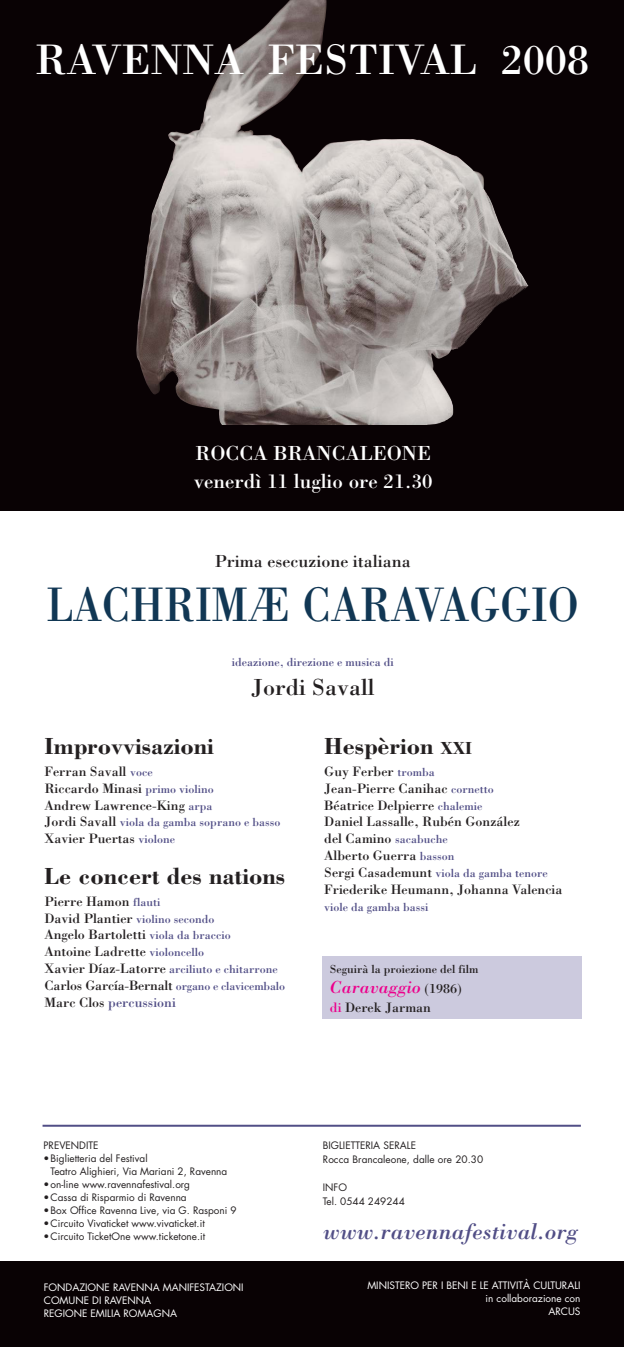
<style>
.page{position:relative;width:624px;height:1347px;background:#fff}
.page>*{position:absolute;margin:0;border:0;box-sizing:border-box;transform-origin:0 0}
.t1{font:50px "Bodoni";color:#113754;scale:.86 1}
.t2{font:44px "Bodoni";color:#fff}
.t3{font:700 24px "Bodoni";color:#231f20}
.t4{font:24px "Bodoni";color:#231f20}
.t5{font:italic 23.3px "Bodoni";color:#514e86}
.t6{font:21px/28px "Bodoni";color:#fff}
.t7{font:18px "Bodoni";color:#231f20}
.t8{font:italic 18px "Bodoni";color:#ec008c}
.t9{font:14px/16.8px "Bodoni";color:#231f20}
.t10{font:12px "Bodoni";color:#514e86}
.t11{font:12px "Bodoni";color:#231f20}
.t12{font:10px/14px "Futura";color:#231f20}
.t13{font:10px/13.1px "Futura";color:#fff}
.s1{font-size:12px;color:#514e86}
.s2{font-size:14px;color:#231f20}
.s3{color:#514e86}
.s4{font-size:18px}
.s5{font-style:normal;font-size:14px;color:#231f20}
.s6{color:#ec008c}
</style>
<div class="page">
<div style="left:322px;top:956px;width:259px;height:62px;background:#cccade"></div>
<hr style="left:43px;top:1124px;width:538px;height:2px;background:#514e86">
<svg style="left:0;top:0;width:624px;height:425px;background:#30292a"></svg>
<img style="left:136px;top:0;width:190px;height:396px">
<div style="left:0;top:425px;width:624px;height:85px;background:#090204"></div>
<div style="left:0;top:1261px;width:624px;height:85px;background:#090204"></div>
<h2 class="t2" style="left:35px;top:44px;width:555px">RAVENNA FESTIVAL 2008</h2>
<h3 class="t6" style="left:194px;top:441px;width:240px">ROCCA BRANCALEONE venerdì 11 luglio ore 21.30</h3>
<p class="t7" style="left:215px;top:555px;width:197px">Prima esecuzione italiana</p>
<h1 class="t1" style="left:47px;top:587px;width:620px">LACHRIMÆ CARAVAGGIO</h1>
<p class="t10" style="left:232px;top:658px;width:163px">ideazione, direzione e musica di</p>
<h3 class="t4" style="left:251px;top:678px;width:125px">Jordi Savall</h3>
<h3 class="t3" style="left:44px;top:737px;width:171px">Improvvisazioni</h3>
<p class="t9" style="left:44px;top:764px;width:171px">Ferran Savall <span class="s1">voce<br></span>Riccardo Minasi <span class="s1">primo violino<br></span>Andrew Lawrence-King <span class="s1">arpa</span></p>
<p class="t10" style="left:44px;top:818px;width:237px"><span class="s2">Jordi Savall</span> viola da gamba soprano e basso</p>
<p class="t9" style="left:44px;top:831px;width:132px">Xavier Puertas <span class="s1">violone</span></p>
<h3 class="t3" style="left:44px;top:867px;width:242px">Le concert des nations</h3>
<p class="t9" style="left:44px;top:894px;width:117px">Pierre Hamon <span class="s1">flauti</span></p>
<p class="t10" style="left:44px;top:914px;width:172px"><span class="s2">David Plantier</span> violino secondo</p>
<p class="t9" style="left:44px;top:927px;width:188px">Angelo Bartoletti <span class="s1">viola da braccio<br></span>Antoine Ladrette <span class="s1">violoncello</span></p>
<p class="t10" style="left:44px;top:964px;width:235px"><span class="s2">Xavier Díaz-Latorre</span> arciliuto e chitarrone</p>
<p class="t9" style="left:44px;top:978px;width:242px">Carlos García-Bernalt <span class="s1">organo e clavicembalo<br></span>Marc Clos <span class="s3">percussioni</span></p>
<h3 class="t3" style="left:324px;top:737px;width:149px">Hespèrion <span class="s4">XXI</span></h3>
<p class="t9" style="left:324px;top:764px;width:197px">Guy Ferber <span class="s1">tromba<br></span>Jean-Pierre Canihac <span class="s1">cornetto<br></span>Béatrice Delpierre <span class="s1">chalemie<br></span>Daniel Lassalle, Rubén González del Camino <span class="s1">sacabuche<br></span>Alberto Guerra <span class="s1">basson</span></p>
<p class="t10" style="left:324px;top:868px;width:225px"><span class="s2">Sergi Casademunt</span> viola da gamba tenore</p>
<p class="t9" style="left:324px;top:882px;width:240px">Friederike Heumann, Johanna Valencia</p>
<p class="t10" style="left:324px;top:902px;width:106px">viole da gamba bassi</p>
<p class="t11" style="left:330px;top:965px;width:150px">Seguirà la proiezione del film</p>
<p class="t8" style="left:330px;top:980px;width:133px">Caravaggio <span class="s5">(1986)</span></p>
<p class="t9" style="left:330px;top:1000px;width:103px"><span class="s6">di</span> Derek Jarman</p>
<p class="t12" style="left:44px;top:1138px;width:56px">PREVENDITE</p>
<p class="t12" style="left:51px;top:1152px;width:178px;line-height:13px;text-indent:-7px">•Biglietteria del Festival<br>Teatro Alighieri, Via Mariani 2, Ravenna</p>
<p class="t12" style="left:44px;top:1177px;width:148px">•on-line www.ravennafestival.org</p>
<p class="t12" style="left:44px;top:1190px;width:145px">•Cassa di Risparmio di Ravenna</p>
<p class="t12" style="left:44px;top:1203px;width:195px">•Box Office Ravenna Live, via G. Rasponi 9</p>
<p class="t12" style="left:44px;top:1216px;width:163px">•Circuito Vivaticket www.vivaticket.it</p>
<p class="t12" style="left:44px;top:1229px;width:163px">•Circuito TicketOne www.ticketone.it</p>
<p class="t12" style="left:323px;top:1138px;width:162px">BIGLIETTERIA SERALE<br>Rocca Brancaleone, dalle ore 20.30</p>
<p class="t12" style="left:323px;top:1180px;width:83px">INFO<br>Tel. 0544 249244</p>
<h3 class="t5" style="left:323px;top:1223px;width:256px">www.ravennafestival.org</h3>
<p class="t13" style="left:44px;top:1281px;width:201px">FONDAZIONE RAVENNA MANIFESTAZIONI<br>COMUNE DI RAVENNA<br>REGIONE EMILIA ROMAGNA</p>
<p class="t13" style="left:367px;top:1279px;width:215px;text-align:right">MINISTERO PER I BENI E LE ATTIVITÀ CULTURALI in collaborazione con<br>ARCUS</p>
</div>
